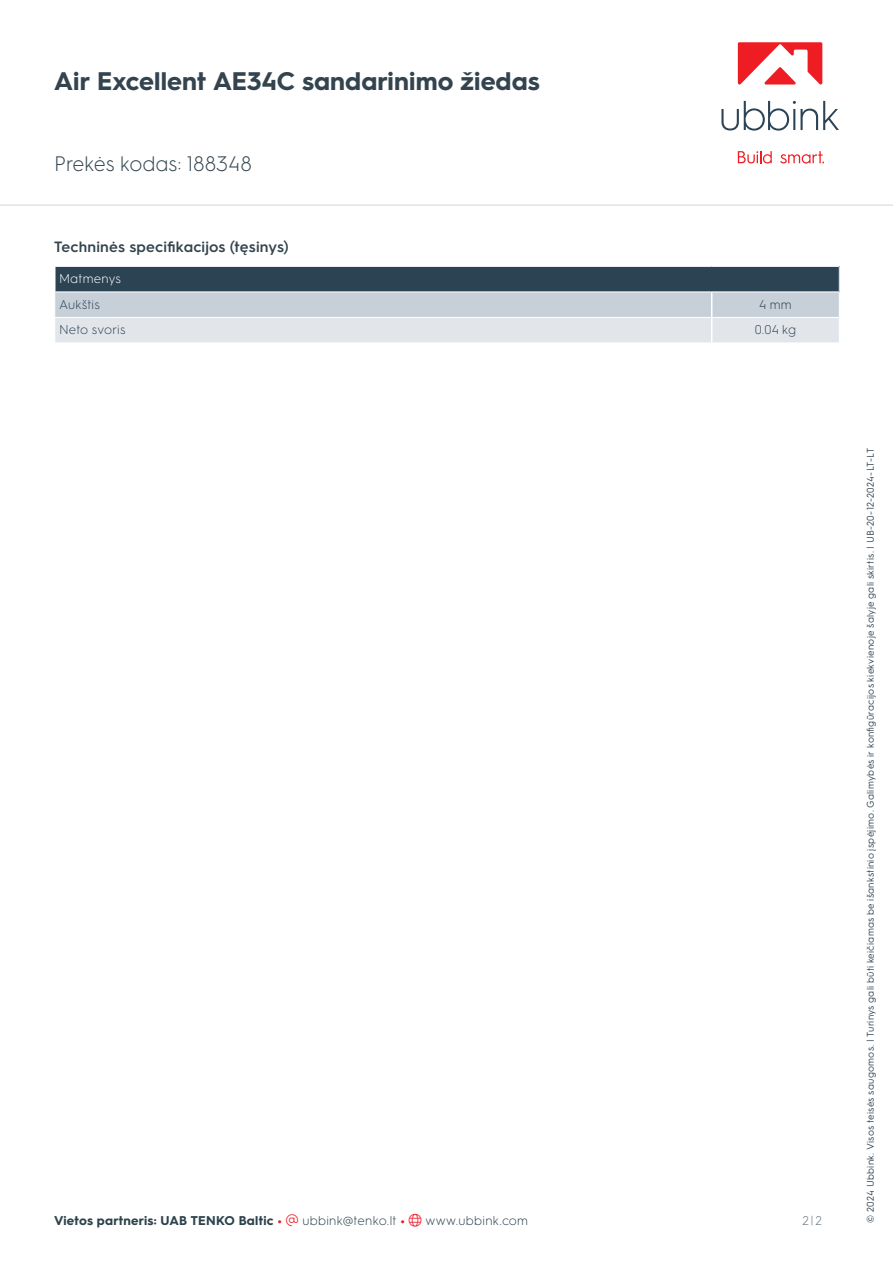
<style>
.page{position:relative;width:893px;height:1263px;background:#fff}
.page>*{position:absolute;margin:0;border:0;box-sizing:border-box;transform-origin:0 0}
.t1{font:700 25.5px "HGS3";letter-spacing:.005em;color:#33444f}
.t2{font:300 21px "HGS3";color:#33444f}
.t3{font:600 15px "HGS3";letter-spacing:.01em;color:#33444f}
.t4{font:700 12.75px "HGS3";letter-spacing:.015em;color:#2c424c}
.t5{font:300 12.75px "HGS3";letter-spacing:.015em;color:#2c4354}
.t6{font:300 12.75px "HGS3";letter-spacing:.015em;color:#fff}
.t7{font:300 12.75px "HGS3";color:#66737c}
.t8{font:9.75px "HGS3";letter-spacing:.03em;color:#33444f}
.s1{color:#e31e25}
.s2{color:#ee1f2d}
.s3{font-weight:300}
</style>
<div class="page">
<svg style="left:55px;top:267px;width:785px;height:76px;background:#a0abb5"></svg>
<hr style="left:0;top:204px;width:893px;height:2px;background:#e1e4e6">
<svg style="left:721px;top:101px;width:118px;height:30px"></svg>
<svg style="left:738px;top:151px;width:34px;height:13px"></svg>
<svg style="left:780px;top:151px;width:44px;height:13px"></svg>
<svg style="left:738px;top:42px;width:84px;height:43px"></svg>
<h1 class="t1" style="left:54px;top:63px;width:487px">Air Excellent AE34C sandarinimo žiedas</h1>
<h2 class="t2" style="left:54px;top:150px;width:199px">Prekės kodas: 188348</h2>
<h3 class="t3" style="left:54px;top:236px;width:236px">Techninės specifikacijos (tęsinys)</h3>
<h3 class="t6" style="left:59px;top:270px;width:64px">Matmenys</h3>
<h3 class="t5" style="left:59px;top:296px;width:42px">Aukštis</h3>
<h3 class="t5" style="left:759px;top:296px;width:34px">4 mm</h3>
<h3 class="t5" style="left:59px;top:321px;width:68px">Neto svoris</h3>
<h3 class="t5" style="left:755px;top:321px;width:43px">0.04 kg</h3>
<h3 class="t4" style="left:54px;top:1211px;width:476px">Vietos partneris: UAB TENKO Baltic <span class="s1">•</span> <span class="s2">▼</span> <span class="s3">ubbink@tenko.lt</span> <span class="s1">•</span> <span class="s2">●□</span> <span class="s3">www.ubbink.com</span></h3>
<h3 class="t7" style="left:802px;top:1211px;width:21px">2|2</h3>
<p class="t8" style="left:864px;top:1222px;width:776px;rotate:-90deg">© 2024 Ubbink. Visos teisės saugomos. | Turinys gali būti keičiamas be išankstinio įspėjimo. Galimybės ir konfigūracijos kiekvienoje šalyje gali skirtis. | UB-20-12-2024-LT-LT</p>
</div>
